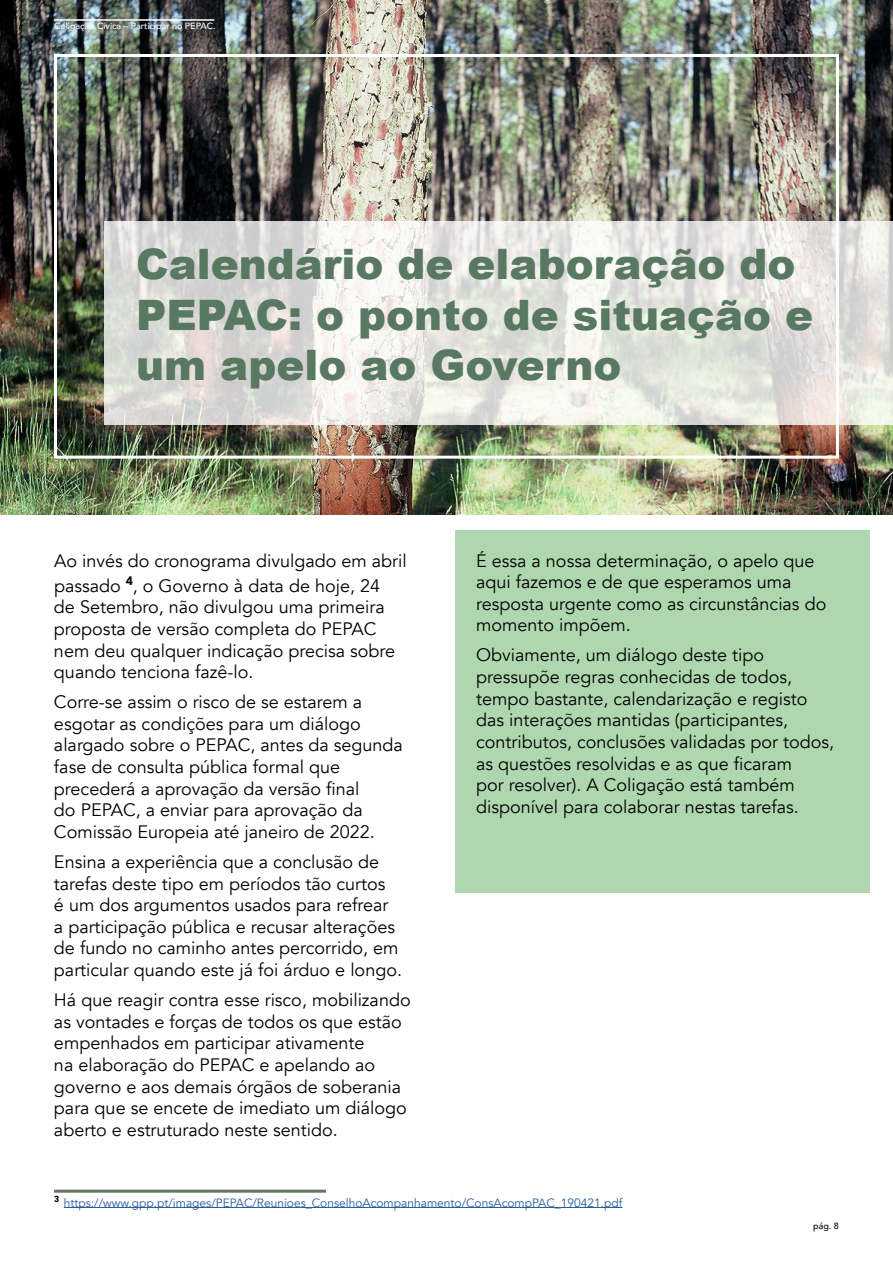
<style>
.page{position:relative;width:893px;height:1263px;background:#fff}
.page>*{position:absolute;margin:0;border:0;box-sizing:border-box;transform-origin:0 0}
.t1{font:900 42px/50.4px "Arial";color:#587862}
.t2{font:18px/21.6px "Avenir";color:#010202}
.t3{font:12px "Avenir";color:#275b9b}
.t4{font:500 9px "Avenir";color:#fff}
.t5{font:500 9px "Avenir";color:#010202}
</style>
<div class="page">
<img style="left:0;top:0;width:893px;height:514px">
<div style="left:455px;top:531px;width:415px;height:362px;background:#afd7af"></div>
<svg style="left:104px;top:221px;width:789px;height:203px"></svg>
<div style="left:54px;top:54px;width:785px;height:405px;border:3px solid #fff"></div>
<hr style="left:54px;top:1190px;width:272px;height:3px;background:#637761">
<hr style="left:64px;top:1207px;width:558px;height:1px;background:#275b9b">
<hr style="left:54px;top:19px;width:160px;height:2px;background:#fff">
<p class="t4" style="left:54px;top:18px;width:163px">Coligação Cívica – Participar no PEPAC.</p>
<h1 class="t1" style="left:136px;top:238px;width:679px">Calendário de elaboração do<br>PEPAC: o ponto de situação e um apelo ao Governo</h1>
<p class="t2" style="left:54px;top:548px;width:354px;line-height:25.2px">Ao invés do cronograma divulgado em abril passado <sup>4</sup>, o Governo à data de hoje, 24</p>
<p class="t2" style="left:54px;top:597px;width:343px">de Setembro, não divulgou uma primeira proposta de versão completa do PEPAC nem deu qualquer indicação precisa sobre quando tenciona fazê-lo.</p>
<p class="t2" style="left:54px;top:692px;width:350px">Corre-se assim o risco de se estarem a esgotar as condições para um diálogo alargado sobre o PEPAC, antes da segunda fase de consulta pública formal que precederá a aprovação da versão final<br>do PEPAC, a enviar para aprovação da Comissão Europeia até janeiro de 2022.</p>
<p class="t2" style="left:54px;top:851px;width:349px">Ensina a experiência que a conclusão de tarefas deste tipo em períodos tão curtos<br>é um dos argumentos usados para refrear a participação pública e recusar alterações de fundo no caminho antes percorrido, em particular quando este já foi árduo e longo.</p>
<p class="t2" style="left:54px;top:989px;width:358px">Há que reagir contra esse risco, mobilizando as vontades e forças de todos os que estão empenhados em participar ativamente<br>na elaboração do PEPAC e apelando ao governo e aos demais órgãos de soberania para que se encete de imediato um diálogo aberto e estruturado neste sentido.</p>
<p class="t2" style="left:476px;top:550px;width:352px">É essa a nossa determinação, o apelo que aqui fazemos e de que esperamos uma resposta urgente como as circunstâncias do momento impõem.</p>
<p class="t2" style="left:476px;top:645px;width:360px">Obviamente, um diálogo deste tipo pressupõe regras conhecidas de todos, tempo bastante, calendarização e registo das interações mantidas (participantes, contributos, conclusões validadas por todos, as questões resolvidas e as que ficaram<br>por resolver). A Coligação está também disponível para colaborar nestas tarefas.</p>
<p class="t3" style="left:54px;top:1195px;width:570px"><sup>3</sup> https://www.gpp.pt/images/PEPAC/Reunioes_ConselhoAcompanhamento/ConsAcompPAC_190421.pdf</p>
<p class="t5" style="left:813px;top:1218px;width:27px">pág. 8</p>
</div>
